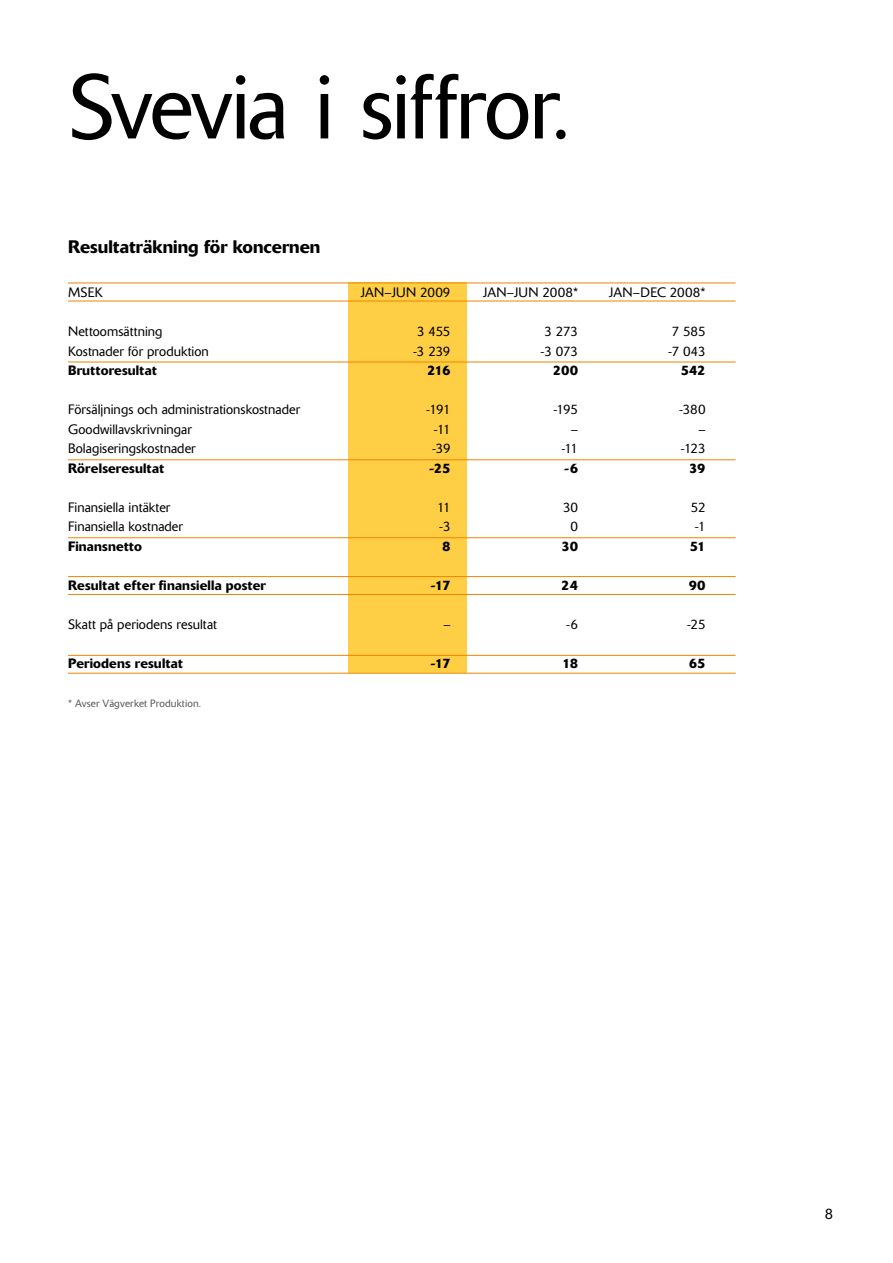
<style>
.page{position:relative;width:893px;height:1263px;background:#fff}
.page>*{position:absolute;margin:0;border:0;box-sizing:border-box;transform-origin:0 0}
.t1{font:300 90px "Delta";letter-spacing:-.02em;color:#000}
.t2{font:500 18px "Delta";color:#000}
.t3{font:300 15px "Delta";color:#000}
.t4{font:300 13.5px "Delta";letter-spacing:.005em;color:#000}
.t5{font:500 13.5px "Delta";letter-spacing:.015em;color:#000}
.t6{font:300 10.5px "Delta";letter-spacing:.015em;color:#58585a}
</style>
<div class="page">
<div style="left:348px;top:283px;width:119px;height:390px;background:#fecf44"></div>
<hr style="left:68px;top:362px;width:668px;height:1px;background:#ef8400">
<hr style="left:68px;top:459px;width:668px;height:1px;background:#ef8400">
<hr style="left:68px;top:537px;width:668px;height:1px;background:#ef8400">
<hr style="left:68px;top:673px;width:668px;height:1px;background:#ef8400">
<hr style="left:68px;top:655px;width:668px;height:1px;background:#ef8400">
<hr style="left:68px;top:283px;width:668px;height:1px;background:#ef8400">
<hr style="left:68px;top:301px;width:668px;height:1px;background:#ef8400">
<hr style="left:68px;top:594px;width:668px;height:1px;background:#ef8400">
<hr style="left:68px;top:576px;width:668px;height:1px;background:#ef8400">
<h1 class="t1" style="left:68px;top:53px;width:504px">Svevia i siffror.</h1>
<h2 class="t2" style="left:68px;top:235px;width:254px">Resultaträkning för koncernen</h2>
<p class="t4" style="left:68px;top:284px;width:36px">MSEK</p>
<p class="t4" style="left:361px;top:284px;width:91px">JAN–JUN 2009</p>
<p class="t4" style="left:483px;top:284px;width:96px">JAN–JUN 2008*</p>
<p class="t4" style="left:609px;top:284px;width:98px">JAN–DEC 2008*</p>
<p class="t4" style="left:68px;top:323px;width:96px">Nettoomsättning</p>
<p class="t4" style="left:417px;top:323px;width:35px">3 455</p>
<p class="t4" style="left:544px;top:323px;width:35px">3 273</p>
<p class="t4" style="left:671px;top:323px;width:36px">7 585</p>
<p class="t4" style="left:68px;top:343px;width:142px">Kostnader för produktion</p>
<p class="t4" style="left:413px;top:343px;width:39px">-3 239</p>
<p class="t4" style="left:540px;top:343px;width:39px">-3 073</p>
<p class="t4" style="left:668px;top:343px;width:39px">-7 043</p>
<p class="t5" style="left:68px;top:362px;width:90px">Bruttoresultat</p>
<p class="t5" style="left:427px;top:362px;width:25px">216</p>
<p class="t5" style="left:553px;top:362px;width:27px">200</p>
<p class="t5" style="left:681px;top:362px;width:26px">542</p>
<p class="t4" style="left:68px;top:401px;width:234px">Försäljnings och administrationskostnader</p>
<p class="t4" style="left:426px;top:401px;width:26px">-191</p>
<p class="t4" style="left:553px;top:401px;width:26px">-195</p>
<p class="t4" style="left:679px;top:401px;width:28px">-380</p>
<p class="t4" style="left:68px;top:421px;width:125px">Goodwillavskrivningar</p>
<p class="t4" style="left:434px;top:421px;width:18px">-11</p>
<p class="t4" style="left:571px;top:421px;width:9px">–</p>
<p class="t4" style="left:698px;top:421px;width:9px">–</p>
<p class="t4" style="left:68px;top:440px;width:129px">Bolagiseringskostnader</p>
<p class="t4" style="left:432px;top:440px;width:20px">-39</p>
<p class="t4" style="left:561px;top:440px;width:18px">-11</p>
<p class="t4" style="left:681px;top:440px;width:26px">-123</p>
<p class="t5" style="left:68px;top:460px;width:98px">Rörelseresultat</p>
<p class="t5" style="left:429px;top:460px;width:23px">-25</p>
<p class="t5" style="left:564px;top:460px;width:15px">-6</p>
<p class="t5" style="left:689px;top:460px;width:18px">39</p>
<p class="t4" style="left:68px;top:499px;width:104px">Finansiella intäkter</p>
<p class="t4" style="left:437px;top:499px;width:15px">11</p>
<p class="t4" style="left:563px;top:499px;width:17px">30</p>
<p class="t4" style="left:691px;top:499px;width:16px">52</p>
<p class="t4" style="left:68px;top:518px;width:116px">Finansiella kostnader</p>
<p class="t4" style="left:439px;top:518px;width:13px">-3</p>
<p class="t4" style="left:571px;top:518px;width:9px">0</p>
<p class="t4" style="left:695px;top:518px;width:12px">-1</p>
<p class="t5" style="left:68px;top:537px;width:76px">Finansnetto</p>
<p class="t5" style="left:442px;top:537px;width:10px">8</p>
<p class="t5" style="left:561px;top:537px;width:18px">30</p>
<p class="t5" style="left:690px;top:537px;width:17px">51</p>
<p class="t5" style="left:68px;top:577px;width:199px">Resultat efter finansiella poster</p>
<p class="t5" style="left:431px;top:577px;width:22px">-17</p>
<p class="t5" style="left:561px;top:577px;width:18px">24</p>
<p class="t5" style="left:689px;top:577px;width:18px">90</p>
<p class="t4" style="left:68px;top:616px;width:150px">Skatt på periodens resultat</p>
<p class="t4" style="left:443px;top:616px;width:9px">–</p>
<p class="t4" style="left:566px;top:616px;width:13px">-6</p>
<p class="t4" style="left:687px;top:616px;width:20px">-25</p>
<p class="t5" style="left:68px;top:654px;width:116px">Periodens resultat</p>
<p class="t5" style="left:431px;top:654px;width:22px">-17</p>
<p class="t5" style="left:562px;top:654px;width:18px">18</p>
<p class="t5" style="left:689px;top:654px;width:18px">65</p>
<p class="t6" style="left:68px;top:697px;width:135px">* Avser Vägverket Produktion.</p>
<p class="t3" style="left:825px;top:1205px;width:10px">8</p>
</div>
